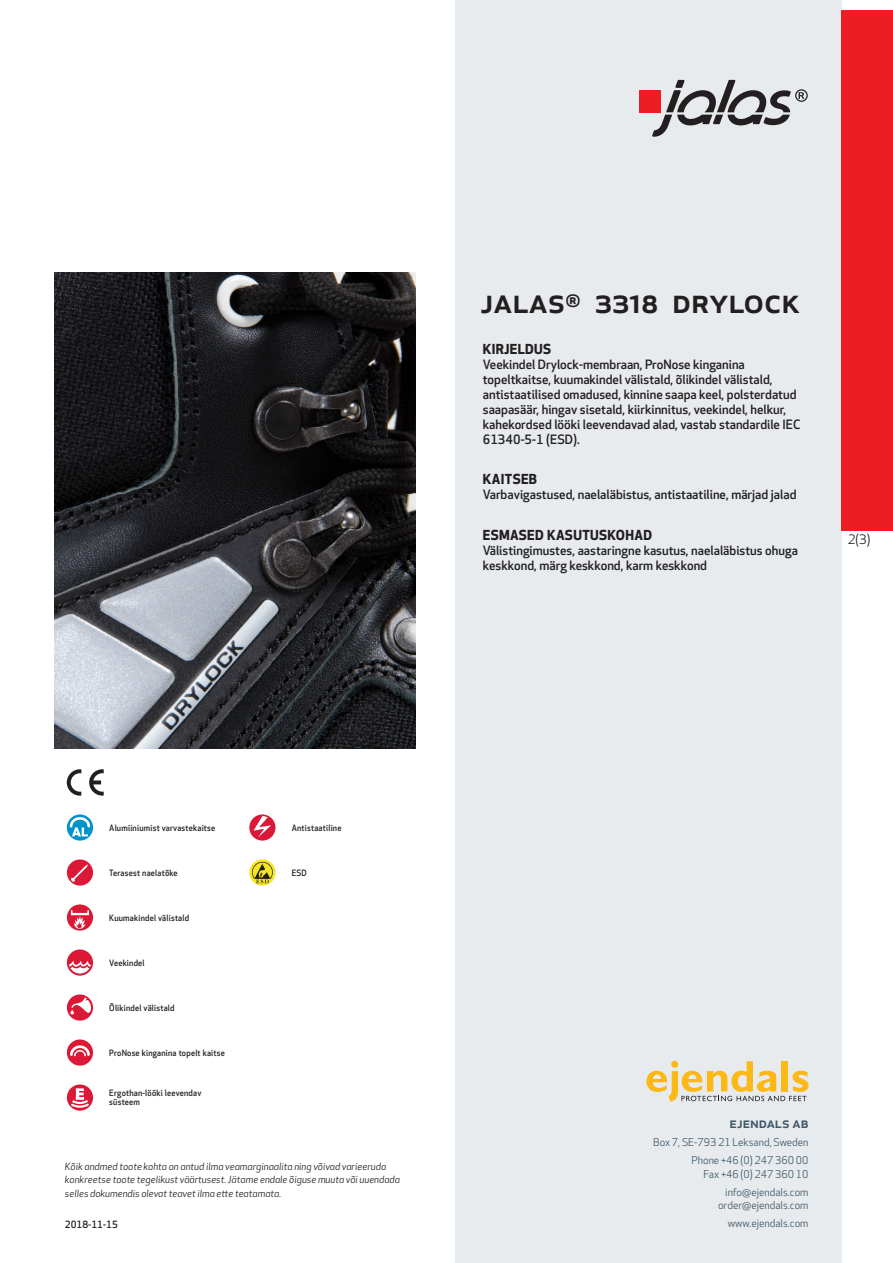
<style>
.page{position:relative;width:893px;height:1263px;background:#fff}
.page>*{position:absolute;margin:0;border:0;box-sizing:border-box;transform-origin:0 0}
.prodname{font:500 34.5px "Apex New";color:#231f20}
.t1{font:500 15px "Apex New";color:#405968}
.Funktion_body{font:700 13.5px "Apex New";letter-spacing:.025em;color:#231f20}
.t2{font:12.75px "Apex New";color:#231f20}
.Funktion_body-2{font:500 12.6px/15px "Apex New";color:#231f20}
.t3{font:10.5px/18px "Apex New";color:#405968;text-align:right}
.t4{font:italic 9.75px/13.5px "Apex New";color:#231f20}
.Sidfot_datum{font:500 9.75px "Apex New";color:#231f20}
.Artikel{font:500 8.55px/9px "Apex New";letter-spacing:.025em;color:#231f20;scale:.95 1}
</style>
<div class="page">
<div style="left:455px;top:0;width:387px;height:1263px;background:#e8ebee"></div>
<svg style="left:646px;top:1061px;width:162px;height:40px"></svg>
<div style="left:842px;top:11px;width:51px;height:520px;background:#ee1d23"></div>
<div style="left:639px;top:90px;width:22px;height:22px;background:#ee1d23"></div>
<svg style="left:652px;top:80px;width:156px;height:57px"></svg>
<svg style="left:67px;top:814px;width:26px;height:27px"></svg>
<svg style="left:70px;top:817px;width:20px;height:19px"></svg>
<div style="left:67px;top:859px;width:26px;height:27px;background:#db1836;border-radius:50%"></div>
<svg style="left:71px;top:864px;width:17px;height:18px"></svg>
<svg style="left:67px;top:904px;width:26px;height:27px"></svg>
<svg style="left:71px;top:910px;width:18px;height:19px"></svg>
<div style="left:67px;top:949px;width:26px;height:27px;background:#db1836;border-radius:50%"></div>
<svg style="left:69px;top:961px;width:22px;height:12px"></svg>
<svg style="left:67px;top:994px;width:26px;height:27px"></svg>
<svg style="left:70px;top:997px;width:21px;height:17px"></svg>
<div style="left:67px;top:1039px;width:26px;height:27px;background:#db1836;border-radius:50%"></div>
<svg style="left:70px;top:1045px;width:20px;height:11px"></svg>
<svg style="left:67px;top:1084px;width:26px;height:27px"></svg>
<svg style="left:69px;top:1088px;width:22px;height:21px"></svg>
<svg style="left:249px;top:814px;width:26px;height:27px"></svg>
<svg style="left:254px;top:816px;width:17px;height:21px"></svg>
<svg style="left:249px;top:859px;width:26px;height:26px"></svg>
<svg style="left:252px;top:862px;width:21px;height:21px"></svg>
<svg style="left:89px;top:769px;width:15px;height:27px"></svg>
<svg style="left:67px;top:769px;width:14px;height:27px"></svg>
<img style="left:54px;top:272px;width:361px;height:476px">
<p class="prodname" style="left:480px;top:277px;width:321px">JALAS<sup>®</sup> 3318 Drylock</p>
<p class="Funktion_body" style="left:483px;top:339px;width:70px">KIRJELDUS</p>
<p class="Funktion_body-2" style="left:483px;top:356px;width:319px">Veekindel Drylock-membraan, ProNose kinganina topeltkaitse, kuumakindel välistald, õlikindel välistald, antistaatilised omadused, kinnine saapa keel, polsterdatud saapasäär, hingav sisetald, kiirkinnitus, veekindel, helkur, kahekordsed lööki leevendavad alad, vastab standardile IEC 61340-5-1 (ESD).</p>
<p class="Funktion_body" style="left:483px;top:470px;width:56px">KAITSEB</p>
<p class="Funktion_body-2" style="left:483px;top:487px;width:315px">Varbavigastused, naelaläbistus, antistaatiline, märjad jalad</p>
<p class="Funktion_body" style="left:483px;top:525px;width:171px">ESMASED KASUTUSKOHAD</p>
<p class="Funktion_body-2" style="left:483px;top:543px;width:317px">Välistingimustes, aastaringne kasutus, naelaläbistus ohuga keskkond, märg keskkond, karm keskkond</p>
<p class="t2" style="left:848px;top:531px;width:24px">2(3)</p>
<p class="Artikel" style="left:109px;top:823px;width:113px">Alumiiniumist varvastekaitse</p>
<p class="Artikel" style="left:109px;top:868px;width:74px">Terasest naelatõke</p>
<p class="Artikel" style="left:109px;top:913px;width:86px">Kuumakindel välistald</p>
<p class="Artikel" style="left:109px;top:958px;width:39px">Veekindel</p>
<p class="Artikel" style="left:109px;top:1003px;width:70px">Õlikindel välistald</p>
<p class="Artikel" style="left:109px;top:1048px;width:123px">ProNose kinganina topelt kaitse</p>
<p class="Artikel" style="left:109px;top:1089px;width:99px">Ergothan-lööki leevendav süsteem</p>
<p class="Artikel" style="left:292px;top:823px;width:54px">Antistaatiline</p>
<p class="Artikel" style="left:292px;top:868px;width:17px">ESD</p>
<p class="t4" style="left:65px;top:1159px;width:337px">Kõik andmed toote kohta on antud ilma veamarginaalita ning võivad varieeruda konkreetse toote tegelikust väärtusest. Jätame endale õiguse muuta või uuendada selles dokumendis olevat teavet ilma ette teatamata.</p>
<p class="Sidfot_datum" style="left:65px;top:1218px;width:54px">2018-11-15</p>
<p class="t1" style="left:729px;top:1113px;width:80px">ejendals ab</p>
<p class="t3" style="left:653px;top:1133px;width:157px">Box 7, SE-793 21 Leksand, Sweden<br>Phone +46 (0) 247 360 00</p>
<p class="t3" style="left:703px;top:1165px;width:107px">Fax +46 (0) 247 360 10 info@ejendals.com</p>
<p class="t3" style="left:718px;top:1196px;width:92px">order@ejendals.com</p>
<p class="t3" style="left:728px;top:1215px;width:82px">www.ejendals.com</p>
</div>
